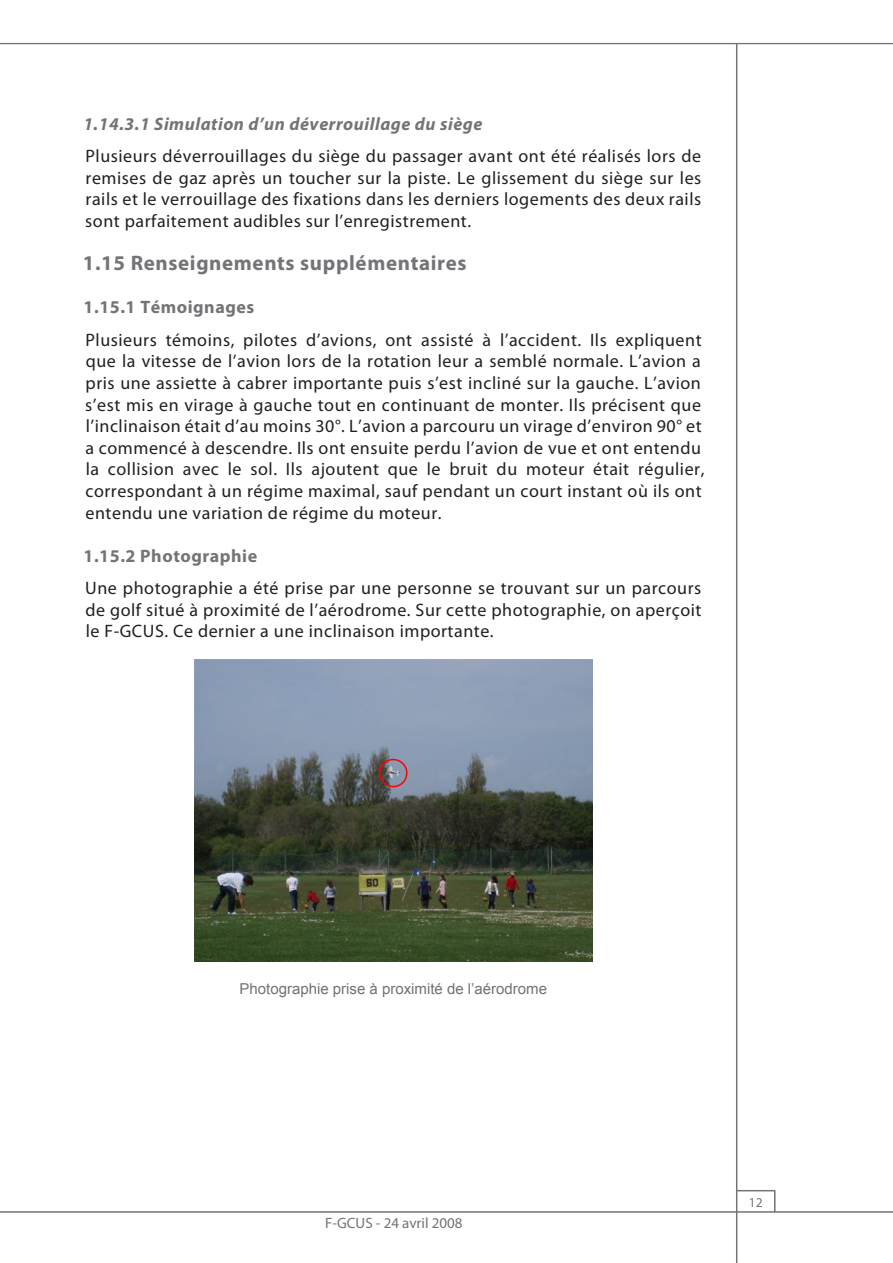
<style>
.page{position:relative;width:893px;height:1263px;background:#fff}
.page>*{position:absolute;margin:0;border:0;box-sizing:border-box;transform-origin:0 0}
.t1{font:700 21px "Myriad Pro";letter-spacing:.03em;color:#727477}
.t2{font:18px/21.6px "Myriad Pro";letter-spacing:.03em;color:#231f20;text-align:justify}
.t3{font:italic 700 18px "Myriad Pro";letter-spacing:.03em;color:#727477}
.t4{font:700 18px "Myriad Pro";letter-spacing:.03em;color:#727477}
.t5{font:15px "Arial";color:#717275}
.t6{font:15px "Myriad Pro";color:#727477}
.t7{font:13.5px "Myriad Pro";color:#727477}
</style>
<div class="page">
<hr style="left:0;top:1211px;width:893px;height:2px;background:#727477">
<hr style="left:0;top:43px;width:893px;height:1px;background:#727477">
<hr style="left:736px;top:44px;width:1px;height:1219px;background:#727477">
<hr style="left:736px;top:1190px;width:39px;height:1px;background:#727477">
<svg style="left:774px;top:1191px;width:1px;height:20px"></svg>
<img style="left:195px;top:660px;width:397px;height:301px">
<div style="left:379px;top:759px;width:28px;height:28px;border:2px solid #f00;border-radius:50%"></div>
<p class="t3" style="left:83px;top:112px;width:401px">1.14.3.1 Simulation d’un déverrouillage du siège</p>
<p class="t2" style="left:85px;top:145px;width:617px">Plusieurs déverrouillages du siège du passager avant ont été réalisés lors de remises de gaz après un toucher sur la piste. Le glissement du siège sur les rails et le verrouillage des fixations dans les derniers logements des deux rails sont parfaitement audibles sur l’enregistrement.</p>
<p class="t1" style="left:83px;top:249px;width:385px">1.15 Renseignements supplémentaires</p>
<p class="t4" style="left:84px;top:296px;width:172px">1.15.1 Témoignages</p>
<p class="t2" style="left:85px;top:329px;width:621px;text-align:left">Plusieurs témoins, pilotes d’avions, ont assisté à l’accident. Ils expliquent que la vitesse de l’avion lors de la rotation leur a semblé normale. L’avion a pris une assiette à cabrer importante puis s’est incliné sur la gauche. L’avion s’est mis en virage à gauche tout en continuant de monter. Ils précisent que l’inclinaison était d’au moins 30°. L’avion a parcouru un virage d’environ 90° et a commencé à descendre. Ils ont ensuite perdu l’avion de vue et ont entendu la collision avec le sol. Ils ajoutent que le bruit du moteur était régulier, correspondant à un régime maximal, sauf pendant un court instant où ils ont entendu une variation de régime du moteur.</p>
<p class="t4" style="left:84px;top:544px;width:175px">1.15.2 Photographie</p>
<p class="t2" style="left:85px;top:577px;width:618px">Une photographie a été prise par une personne se trouvant sur un parcours de golf situé à proximité de l’aérodrome. Sur cette photographie, on aperçoit le F-GCUS. Ce dernier a une inclinaison importante.</p>
<p class="t5" style="left:239px;top:979px;width:309px">Photographie prise à proximité de l’aérodrome</p>
<p class="t6" style="left:325px;top:1213px;width:139px">F-GCUS - 24 avril 2008</p>
<p class="t7" style="left:749px;top:1194px;width:15px">12</p>
</div>
